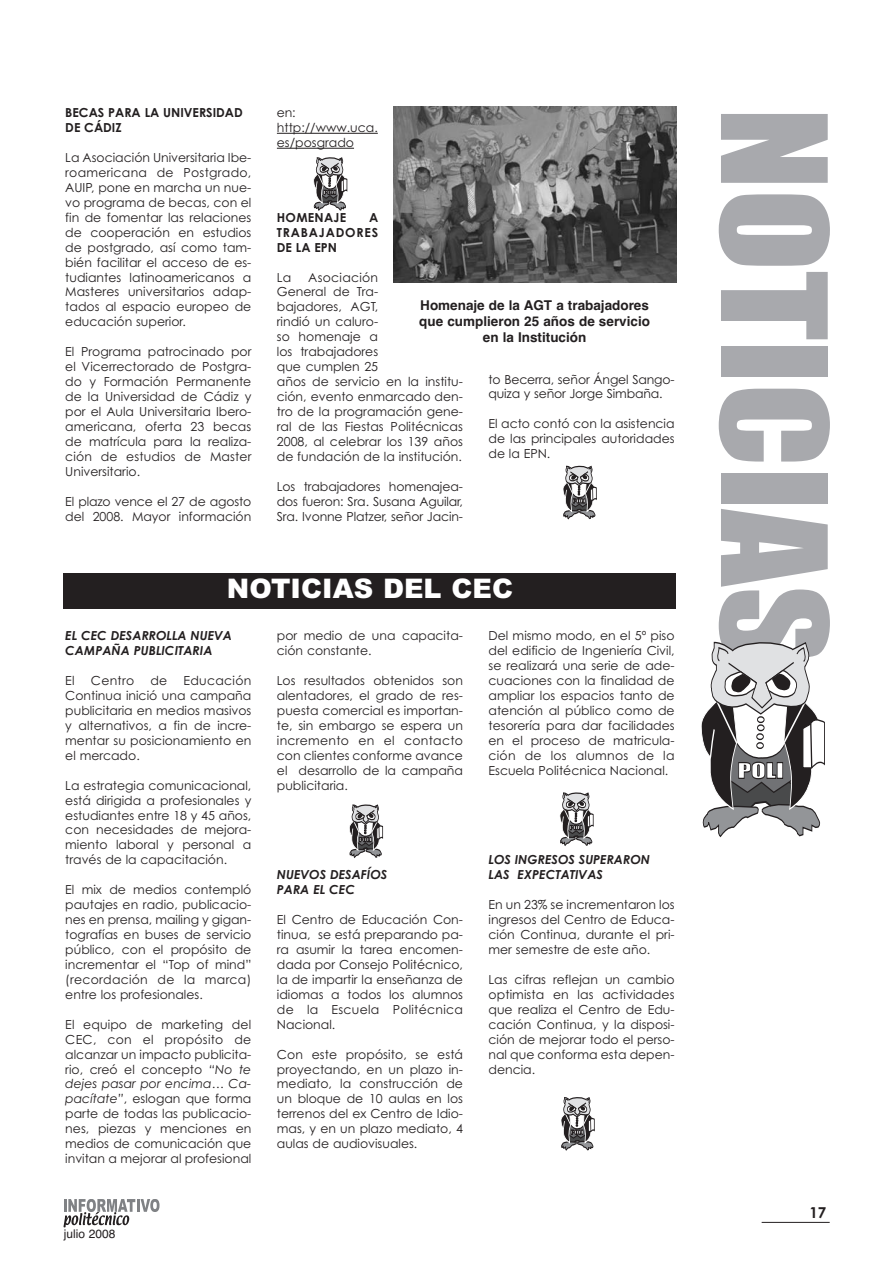
<style>
.page{position:relative;width:893px;height:1263px;background:#fff}
.page>*{position:absolute;margin:0;border:0;box-sizing:border-box;transform-origin:0 0}
.t1{font:135px "Impact";color:#a8a9ad;scale:1.11 1}
.t2{font:900 27px "Arial";color:#fff}
.t3{font:700 15px "Century Gothic";color:#231f20}
.t4{font:700 13.5px/16.2px "Helvetica";color:#231f20;text-align:center}
.t5{font:12.45px/15px "Century Gothic";color:#231f20;text-align:justify}
.t6{font:italic 700 12.45px/15px "Century Gothic";color:#231f20}
.t7{font:700 12.45px/15px "Century Gothic";color:#231f20}
.t8{font:700 12.45px "Century Gothic";letter-spacing:.02em;color:#231f20}
.t9{font:12px "Helvetica";color:#231f20}
.s1{font-style:italic}
</style>
<div class="page">
<hr style="left:277px;top:133px;width:101px;height:1px;background:#231f20">
<hr style="left:277px;top:148px;width:77px;height:1px;background:#231f20">
<svg style="left:64px;top:1199px;width:96px;height:28px"></svg>
<hr style="left:762px;top:1222px;width:68px;height:1px;background:#231f20">
<img style="left:393px;top:106px;width:283px;height:177px">
<svg style="left:313px;top:157px;width:34px;height:54px"></svg>
<svg style="left:563px;top:465px;width:34px;height:54px"></svg>
<div style="left:64px;top:573px;width:612px;height:36px;background:#231f20"></div>
<svg style="left:560px;top:792px;width:33px;height:54px"></svg>
<svg style="left:349px;top:804px;width:34px;height:54px"></svg>
<svg style="left:561px;top:1097px;width:33px;height:53px"></svg>
<svg style="left:701px;top:641px;width:124px;height:197px"></svg>
<p class="t7" style="left:65px;top:105px;width:179px">BECAS PARA LA UNIVERSIDAD<br>DE CÁDIZ</p>
<p class="t5" style="left:65px;top:150px;width:188px">La Asociación Universitaria Ibe&shy;roamericana de Postgrado, AUIP, pone en marcha un nue&shy;vo programa de becas, con el fin de fomentar las relaciones de cooperación en estudios de postgrado, así como tam&shy;bién facilitar el acceso de es&shy;tudiantes latinoamericanos a Masteres universitarios adap&shy;tados al espacio europeo de educación superior.</p>
<p class="t5" style="left:65px;top:344px;width:188px">El Programa patrocinado por el Vicerrectorado de Postgra&shy;do y Formación Permanente de la Universidad de Cádiz y por el Aula Universitaria Ibero&shy;americana, oferta 23 becas de matrícula para la realiza&shy;ción de estudios de Master Universitario.</p>
<p class="t5" style="left:65px;top:494px;width:188px">El plazo vence el 27 de agosto del 2008. Mayor información</p>
<p class="t5" style="left:277px;top:105px;width:102px;text-align:left">en: http://www.uca. es/posgrado</p>
<p class="t8" style="left:277px;top:210px;width:71px">HOMENAJE</p>
<p class="t7" style="left:277px;top:210px;width:103px;text-align:justify;text-indent:92px">A TRABAJADORES DE LA EPN</p>
<p class="t5" style="left:277px;top:270px;width:16px">La</p>
<p class="t5" style="left:277px;top:270px;width:188px;text-align:left;text-indent:31px">Asociación<br>General de Tra-<br>bajadores, AGT,<br>rindió un caluro-<br>so homenaje a<br>los trabajadores<br>que cumplen 25<br>años de servicio en la institu&shy;ción, evento enmarcado den&shy;tro de la programación gene&shy;ral de las Fiestas Politécnicas<br>2008, al celebrar los 139 años de fundación de la institución.</p>
<p class="t5" style="left:277px;top:479px;width:188px">Los trabajadores homenajea&shy;dos fueron: Sra. Susana Aguilar, Sra. Ivonne Platzer, señor Jacin-</p>
<p class="t4" style="left:419px;top:297px;width:232px">Homenaje de la AGT a trabajadores que cumplieron 25 años de servicio en la Institución</p>
<p class="t5" style="left:488px;top:372px;width:188px">to Becerra, señor Ángel Sango&shy;quiza y señor Jorge Simbaña.</p>
<p class="t5" style="left:488px;top:417px;width:188px">El acto contó con la asistencia de las principales autoridades de la EPN.</p>
<h2 class="t2" style="left:227px;top:573px;width:288px">NOTICIAS DEL CEC</h2>
<p class="t6" style="left:65px;top:628px;width:168px">EL CEC DESARROLLA NUEVA<br>CAMPAÑA PUBLICITARIA</p>
<p class="t5" style="left:65px;top:673px;width:11px">El</p>
<p class="t5" style="left:91px;top:673px;width:45px">Centro</p>
<p class="t5" style="left:150px;top:673px;width:18px">de</p>
<p class="t5" style="left:277px;top:628px;width:188px">por medio de una capacita&shy;ción constante.</p>
<p class="t5" style="left:277px;top:673px;width:188px">Los resultados obtenidos son alentadores, el grado de res&shy;puesta comercial es importan&shy;te, sin embargo se espera un incremento en el contacto con clientes conforme avance el desarrollo de la campaña publicitaria.</p>
<p class="t5" style="left:488px;top:628px;width:188px">Del mismo modo, en el 5º piso del edificio de Ingeniería Civil, se realizará una serie de ade&shy;cuaciones con la finalidad de ampliar los espacios tanto de atención al público como de tesorería para dar facilidades en el proceso de matricula&shy;ción de los alumnos de la Escuela Politécnica Nacional.</p>
<p class="t5" style="left:65px;top:673px;width:188px;text-indent:118px">Educación Continua inició una campaña publicitaria en medios masivos y alternativos, a fin de incre&shy;mentar su posicionamiento en el mercado.</p>
<p class="t5" style="left:65px;top:778px;width:188px">La estrategia comunicacional, está dirigida a profesionales y estudiantes entre 18 y 45 años, con necesidades de mejora&shy;miento laboral y personal a través de la capacitación.</p>
<p class="t5" style="left:65px;top:882px;width:188px">El mix de medios contempló pautajes en radio, publicacio&shy;nes en prensa, mailing y gigan&shy;tografías en buses de servicio público, con el propósito de incrementar el “Top of mind” (recordación de la marca) entre los profesionales.</p>
<p class="t5" style="left:65px;top:1017px;width:188px">El equipo de marketing del CEC, con el propósito de alcanzar un impacto publicita&shy;rio, creó el concepto <span class="s1">“No te dejes pasar por encima… Ca&shy;pacítate”</span>, eslogan que forma parte de todas las publicacio&shy;nes, piezas y menciones en medios de comunicación que invitan a mejorar al profesional</p>
<p class="t6" style="left:488px;top:852px;width:163px">LOS INGRESOS SUPERARON<br>LAS EXPECTATIVAS</p>
<p class="t5" style="left:488px;top:897px;width:188px">En un 23% se incrementaron los ingresos del Centro de Educa&shy;ción Continua, durante el pri&shy;mer semestre de este año.</p>
<p class="t5" style="left:488px;top:972px;width:188px">Las cifras reflejan un cambio optimista en las actividades que realiza el Centro de Edu&shy;cación Continua, y la disposi&shy;ción de mejorar todo el perso&shy;nal que conforma esta depen&shy;dencia.</p>
<p class="t6" style="left:277px;top:867px;width:112px">NUEVOS DESAFÍOS<br>PARA EL CEC</p>
<p class="t5" style="left:277px;top:912px;width:188px">El Centro de Educación Con&shy;tinua, se está preparando pa&shy;ra asumir la tarea encomen&shy;dada por Consejo Politécnico, la de impartir la enseñanza de idiomas a todos los alumnos de la Escuela Politécnica Nacional.</p>
<p class="t5" style="left:277px;top:1047px;width:188px">Con este propósito, se está proyectando, en un plazo in&shy;mediato, la construcción de un bloque de 10 aulas en los terrenos del ex Centro de Idio&shy;mas, y en un plazo mediato, 4 aulas de audiovisuales.</p>
<p class="t9" style="left:64px;top:1226px;width:53px">julio 2008</p>
<h1 class="t1" style="left:846px;top:108px;width:502px;rotate:90deg">NOTICIAS</h1>
<p class="t3" style="left:809px;top:1204px;width:18px">17</p>
</div>
